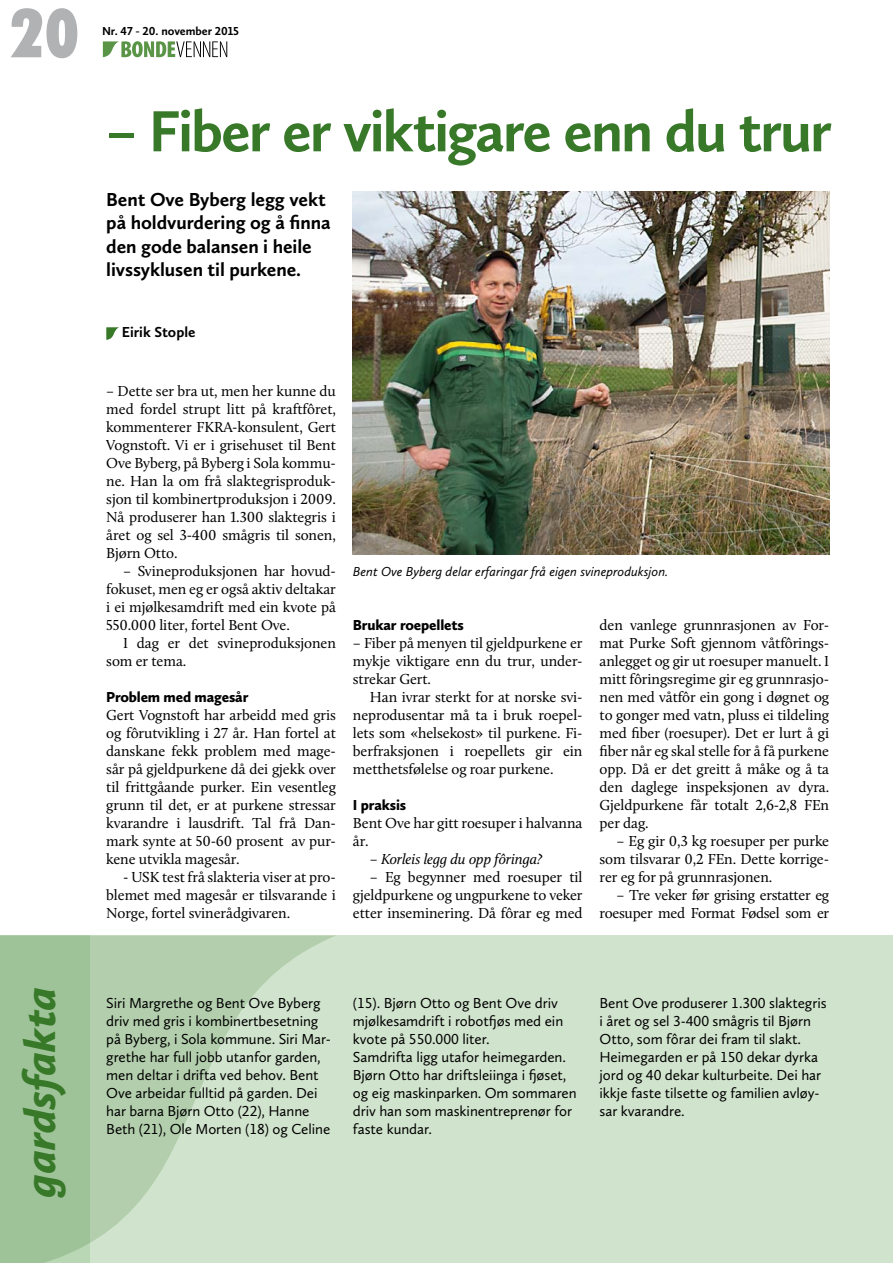
<style>
.page{position:relative;width:893px;height:1263px;background:#fff}
.page>*{position:absolute;margin:0;border:0;box-sizing:border-box;transform-origin:0 0}
.Sidetall{font:900 condensed 67.5px "Futura BT";color:#b1b2b3}
.t1{font:700 60px "Calluna Sans";letter-spacing:-.035em;color:#387929}
.t2{font:italic 900 45px "Calluna Sans";color:#387929}
.Ingress{font:700 19.5px/23.4px "Calluna Sans";letter-spacing:-.005em;color:#000}
._1avsnitt{font:15px/18px "Calluna";letter-spacing:-.005em;color:#000;text-align:justify}
.Faktaboks{font:15px/18px "Calluna Sans";letter-spacing:-.005em;color:#000}
.Stikktittel{font:900 15px "Calluna Sans";letter-spacing:-.01em;color:#000}
.t3{font:italic 15px "Calluna";letter-spacing:-.005em;color:#000}
._1Avsnitt{font:700 15px "Calluna Sans";color:#000}
.Billedtekst{font:italic 13.5px "Calluna Sans";color:#000}
._1avsnitt-2{font:700 12px "Calluna Sans";letter-spacing:-.005em;color:#000}
</style>
<div class="page">
<svg style="left:103px;top:41px;width:124px;height:16px"></svg>
<div style="left:0;top:935px;width:893px;height:328px;background:#d0e3cc"></div>
<svg style="left:0;top:935px;width:335px;height:328px"></svg>
<img style="left:353px;top:191px;width:476px;height:364px">
<svg style="left:106px;top:327px;width:13px;height:13px"></svg>
<p class="Sidetall" style="left:11px;top:-8px;width:69px">20</p>
<p class="_1avsnitt-2" style="left:102px;top:23px;width:138px">Nr. 47 - 20. november 2015</p>
<h1 class="t1" style="left:106px;top:94px;width:727px">– Fiber er viktigare enn du trur</h1>
<p class="Ingress" style="left:106px;top:187px;width:226px">Bent Ove Byberg legg vekt på holdvurdering og å finna den gode balansen i heile livssyklusen til purkene.</p>
<p class="_1Avsnitt" style="left:122px;top:323px;width:75px">Eirik Stople</p>
<p class="_1avsnitt" style="left:106px;top:382px;width:231px">– Dette ser bra ut, men her kunne du med fordel strupt litt på kraftfôret, kommenterer FKRA-konsulent, Gert Vognstoft. Vi er i grisehuset til Bent Ove Byberg, på Byberg i Sola kommu&shy;ne. Han la om frå slaktegrisproduk&shy;sjon til kombinertproduksjon i 2009.<br>Nå produserer han 1.300 slaktegris i året og sel 3-400 smågris til sonen, Bjørn Otto.</p>
<p class="_1avsnitt" style="left:106px;top:562px;width:231px;text-indent:17px">– Svineproduksjonen har hovud&shy;fokuset, men eg er også aktiv deltakar i ei mjølkesamdrift med ein kvote på 550.000 liter, fortel Bent Ove.</p>
<p class="_1avsnitt" style="left:106px;top:634px;width:231px;text-indent:17px">I dag er det svineproduksjonen som er tema.</p>
<p class="Stikktittel" style="left:106px;top:688px;width:144px">Problem med magesår</p>
<p class="_1avsnitt" style="left:106px;top:706px;width:231px">Gert Vognstoft har arbeidd med gris og fôrutvikling i 27 år. Han fortel at danskane fekk problem med mage&shy;sår på gjeldpurkene då dei gjekk over til frittgåande purker. Ein vesentleg grunn til det, er at purkene stressar kvarandre i lausdrift. Tal frå Dan&shy;mark synte at 50-60 prosent av pur&shy;kene utvikla magesår.</p>
<p class="_1avsnitt" style="left:106px;top:868px;width:231px;text-indent:17px">- USK test frå slakteria viser at pro&shy;blemet med magesår er tilsvarande i Norge, fortel svinerådgivaren.</p>
<p class="Billedtekst" style="left:353px;top:563px;width:317px">Bent Ove Byberg delar erfaringar frå eigen svineproduksjon.</p>
<p class="Stikktittel" style="left:353px;top:616px;width:113px">Brukar roepellets</p>
<p class="_1avsnitt" style="left:353px;top:634px;width:231px">– Fiber på menyen til gjeldpurkene er mykje viktigare enn du trur, under&shy;strekar Gert.</p>
<p class="_1avsnitt" style="left:353px;top:688px;width:231px;text-indent:17px">Han ivrar sterkt for at norske svi&shy;neprodusentar må ta i bruk roepel&shy;lets som «helsekost» til purkene. Fi&shy;berfraksjonen i roepellets gir ein metthetsfølelse og roar purkene.</p>
<p class="Stikktittel" style="left:353px;top:796px;width:55px">I praksis</p>
<p class="_1avsnitt" style="left:353px;top:814px;width:231px">Bent Ove har gitt roesuper i halvanna år.</p>
<p class="t3" style="left:370px;top:850px;width:174px">– Korleis legg du opp fôringa?</p>
<p class="_1avsnitt" style="left:353px;top:868px;width:231px;text-indent:17px">– Eg begynner med roesuper til gjeldpurkene og ungpurkene to veker etter inseminering. Då fôrar eg med</p>
<p class="_1avsnitt" style="left:600px;top:616px;width:231px">den vanlege grunnrasjonen av For&shy;mat Purke Soft gjennom våtfôrings&shy;anlegget og gir ut roesuper manuelt. I mitt fôringsregime gir eg grunnrasjo&shy;nen med våtfôr ein gong i døgnet og to gonger med vatn, pluss ei tildeling med fiber (roesuper). Det er lurt å gi fiber når eg skal stelle for å få purkene opp. Då er det greitt å måke og å ta den daglege inspeksjonen av dyra.<br>Gjeldpurkene får totalt 2,6-2,8 FEn per dag.</p>
<p class="_1avsnitt" style="left:600px;top:832px;width:231px;text-indent:17px">– Eg gir 0,3 kg roesuper per purke som tilsvarar 0,2 FEn. Dette korrige&shy;rer eg for på grunnrasjonen.</p>
<p class="_1avsnitt" style="left:600px;top:886px;width:231px;text-align:right">– Tre veker før grising erstatter eg roesuper med Format Fødsel som er</p>
<p class="t2" style="left:12px;top:1196px;width:211px;rotate:-90deg">gardsfakta</p>
<p class="Faktaboks" style="left:106px;top:994px;width:226px">Siri Margrethe og Bent Ove Byberg driv med gris i kombinertbesetning på Byberg, i Sola kommune. Siri Mar&shy;grethe har full jobb utanfor garden, men deltar i drifta ved behov. Bent Ove arbeidar fulltid på garden. Dei har barna Bjørn Otto (22), Hanne Beth (21), Ole Morten (18) og Celine</p>
<p class="Faktaboks" style="left:353px;top:994px;width:212px">(15). Bjørn Otto og Bent Ove driv mjølkesamdrift i robotfjøs med ein kvote på 550.000 liter.</p>
<p class="Faktaboks" style="left:353px;top:1048px;width:215px">Samdrifta ligg utafor heimegarden.</p>
<p class="Faktaboks" style="left:353px;top:1066px;width:225px">Bjørn Otto har driftsleiinga i fjøset, og eig maskinparken. Om sommaren driv han som maskinentreprenør for faste kundar.</p>
<p class="Faktaboks" style="left:600px;top:994px;width:229px">Bent Ove produserer 1.300 slaktegris i året og sel 3-400 smågris til Bjørn Otto, som fôrar dei fram til slakt.<br>Heimegarden er på 150 dekar dyrka jord og 40 dekar kulturbeite. Dei har ikkje faste tilsette og familien avløy&shy;sar kvarandre.</p>
</div>
